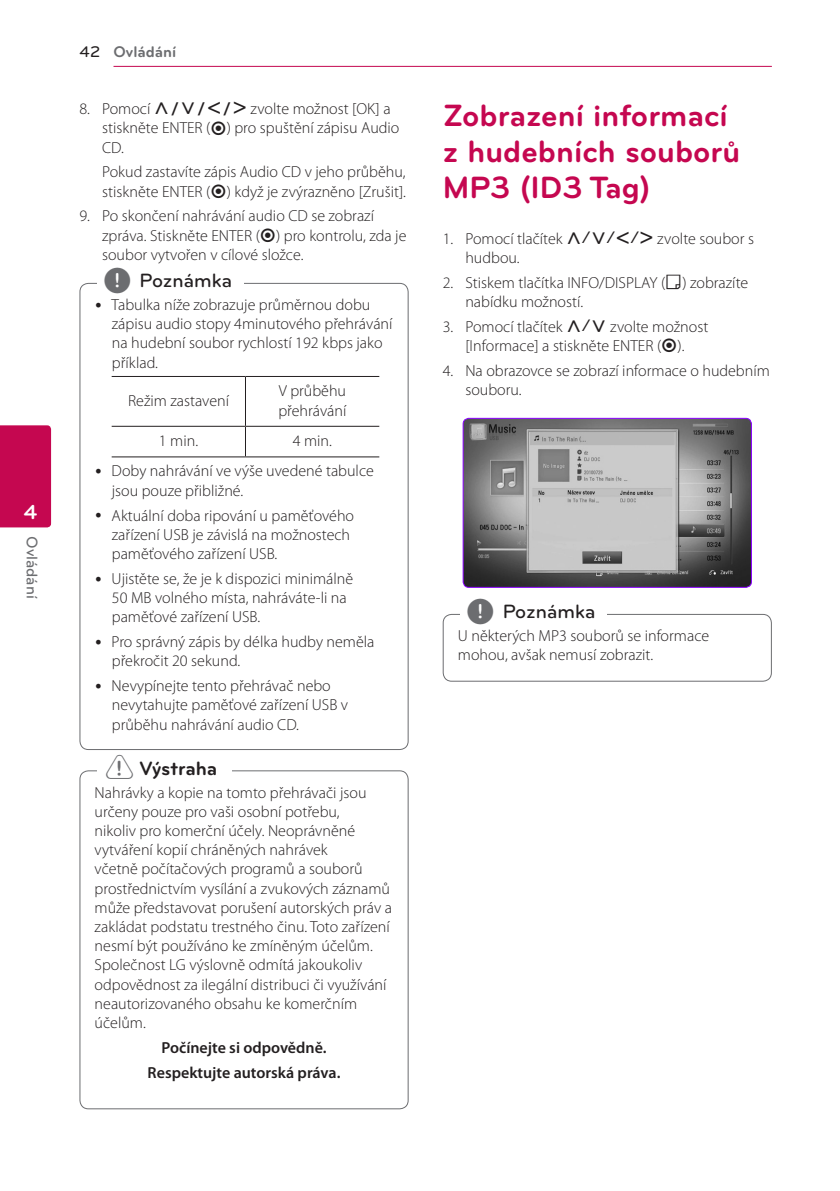
<style>
.page{position:relative;width:840px;height:1191px;background:#fff}
.page>*{position:absolute;margin:0;border:0;box-sizing:border-box;transform-origin:0 0}
.Title_1{font:700 32px/36px "Bryant LG";color:#c50750}
.t1{font:700 21px "Bryant LG";color:#fff}
.t2{font:500 20px "Bryant LG";color:#231f20}
.t3{font:700 20px "Bryant LG";color:#231f20}
.Content_text_Num{font:300 16px/19.2px "Myriad Pro";color:#231f20}
.Contents_Text_Sub_Nu{font:300 16px/19.2px "Myriad Pro";color:#231f20}
.t4{font:600 16px/24.8px "Myriad Pro";color:#231f20;text-align:center}
.t5{font:700 16px "Bryant LG";color:#6c6d70}
.t6{font:500 16px "Bryant LG";color:#6c6d70}
.s1{font-weight:500;color:#231f20}
.s2{font-family:"UPSYS Common";font-weight:400}
.s3{font-family:"UPSYS Common";font-weight:400;font-size:30px;color:#6c6d70}
.s4{font-family:"Sony PS Arrow";font-weight:400}
</style>
<div class="page">
<hr style="left:113px;top:66px;width:658px;height:1px;background:#c50750">
<div style="left:0;top:425px;width:51px;height:102px;background:#c50750"></div>
<hr style="left:112px;top:376px;width:133px;height:1px;background:#231f20">
<hr style="left:245px;top:376px;width:134px;height:1px;background:#231f20">
<hr style="left:245px;top:377px;width:1px;height:49px;background:#231f20">
<hr style="left:112px;top:426px;width:133px;height:1px;background:#231f20">
<hr style="left:245px;top:426px;width:134px;height:1px;background:#231f20">
<svg style="left:245px;top:427px;width:1px;height:29px"></svg>
<hr style="left:112px;top:456px;width:133px;height:1px;background:#231f20">
<hr style="left:245px;top:456px;width:134px;height:1px;background:#231f20">
<div style="left:79px;top:770px;width:329px;height:339px;border:1px solid #6c6d70;border-radius:9px"></div>
<div style="left:97px;top:764px;width:134px;height:21px;background:#fff"></div>
<img style="left:464px;top:418px;width:287px;height:169px">
<div style="left:462px;top:418px;width:289px;height:170px;border:1px solid #8a00ff;border-radius:6px"></div>
<div style="left:442px;top:614px;width:329px;height:67px;border:1px solid #6c6d70;border-radius:9px"></div>
<div style="left:460px;top:608px;width:147px;height:20px;background:#fff"></div>
<h2 class="t1" style="left:24px;top:499px;width:15px">4</h2>
<p class="t6" style="left:42px;top:536px;width:64px;rotate:90deg">Ovládání</p>
<p class="t5" style="left:79px;top:42px;width:98px"><span class="s1">42</span> Ovládání</p>
<p class="Content_text_Num" style="left:102px;top:99px;width:298px;text-indent:-23px">8. Pomocí <span class="s2">W/S/A/D</span> zvolte možnost [OK] a stiskněte ENTER (<span class="s2">b</span>) pro spuštění zápisu Audio<br>CD.</p>
<p class="Contents_Text_Sub_Nu" style="left:102px;top:162px;width:305px">Pokud zastavíte zápis Audio CD v jeho průběhu, stiskněte ENTER (<span class="s2">b</span>) když je zvýrazněno [Zrušit].</p>
<p class="Content_text_Num" style="left:102px;top:206px;width:305px;text-indent:-23px">9. Po skončení nahrávání audio CD se zobrazí zpráva. Stiskněte ENTER (<span class="s2">b</span>) pro kontrolu, zda je soubor vytvořen v cílové složce.</p>
<p class="Content_text_Num" style="left:112px;top:295px;width:282px">Tabulka níže zobrazuje průměrnou dobu zápisu audio stopy 4minutového přehrávání na hudební soubor rychlostí 192 kbps jako příklad.</p>
<p class="Content_text_Num" style="left:128px;top:391px;width:102px">Režim zastavení</p>
<p class="Content_text_Num" style="left:278px;top:381px;width:70px">V průběhu přehrávání</p>
<p class="Content_text_Num" style="left:159px;top:431px;width:41px">1 min.</p>
<p class="t2" style="left:103px;top:268px;width:130px"><span class="s3">,</span> Poznámka</p>
<p class="Content_text_Num" style="left:112px;top:426px;width:264px;line-height:30.2px;text-indent:181px">4 min.<br>Doby nahrávání ve výše uvedené tabulce</p>
<p class="Content_text_Num" style="left:112px;top:478px;width:244px;line-height:24.8px">jsou pouze přibližné.<br>Aktuální doba ripování u paměťového</p>
<p class="Content_text_Num" style="left:112px;top:524px;width:240px">zařízení USB je závislá na možnostech paměťového zařízení USB.</p>
<p class="Content_text_Num" style="left:112px;top:569px;width:243px">Ujistěte se, že je k dispozici minimálně<br>50 MB volného místa, nahráváte-li na paměťové zařízení USB.</p>
<p class="Content_text_Num" style="left:112px;top:632px;width:264px">Pro správný zápis by délka hudby neměla překročit 20 sekund.</p>
<p class="Content_text_Num" style="left:112px;top:676px;width:238px">Nevypínejte tento přehrávač nebo nevytahujte paměťové zařízení USB v průběhu nahrávání audio CD.</p>
<p class="t3" style="left:103px;top:755px;width:116px"><span class="s3">&gt;</span> Výstraha</p>
<p class="Content_text_Num" style="left:95px;top:782px;width:299px">Nahrávky a kopie na tomto přehrávači jsou určeny pouze pro vaši osobní potřebu,<br>nikoliv pro komerční účely. Neoprávněné vytváření kopií chráněných nahrávek<br>včetně počítačových programů a souborů prostřednictvím vysílání a zvukových záznamů může představovat porušení autorských práv a zakládat podstatu trestného činu. Toto zařízení nesmí být používáno ke zmíněným účelům.<br>Společnost LG výslovně odmítá jakoukoliv odpovědnost za ilegální distribuci či využívání neautorizovaného obsahu ke komerčním účelům.</p>
<p class="t4" style="left:147px;top:1034px;width:194px">Počínejte si odpovědně.<br>Respektujte autorská práva.</p>
<p class="Title_1" style="left:442px;top:97px;width:299px">Zobrazení informací z hudebních souborů<br>MP3 (ID3 Tag)</p>
<p class="Content_text_Num" style="left:465px;top:228px;width:290px;text-indent:-23px">1. Pomocí tlačítek <span class="s2">W</span><span class="s4">/</span><span class="s2">S</span><span class="s4">/</span><span class="s2">A</span><span class="s4">/</span><span class="s2">D</span> zvolte soubor s hudbou.</p>
<p class="Content_text_Num" style="left:465px;top:272px;width:284px;text-indent:-23px">2. Stiskem tlačítka INFO/DISPLAY (<span class="s2">m</span>) zobrazíte nabídku možností.</p>
<p class="Content_text_Num" style="left:442px;top:317px;width:267px;text-align:center">3. Pomocí tlačítek <span class="s2">W</span><span class="s4">/</span><span class="s2">S</span> zvolte možnost [Informace] a stiskněte ENTER (<span class="s2">b</span>).</p>
<p class="Content_text_Num" style="left:465px;top:361px;width:306px;text-indent:-23px">4. Na obrazovce se zobrazí informace o hudebním souboru.</p>
<p class="t2" style="left:466px;top:599px;width:130px"><span class="s3">,</span> Poznámka</p>
<p class="Content_text_Num" style="left:457px;top:626px;width:253px">U některých MP3 souborů se informace mohou, avšak nemusí zobrazit.</p>
</div>
